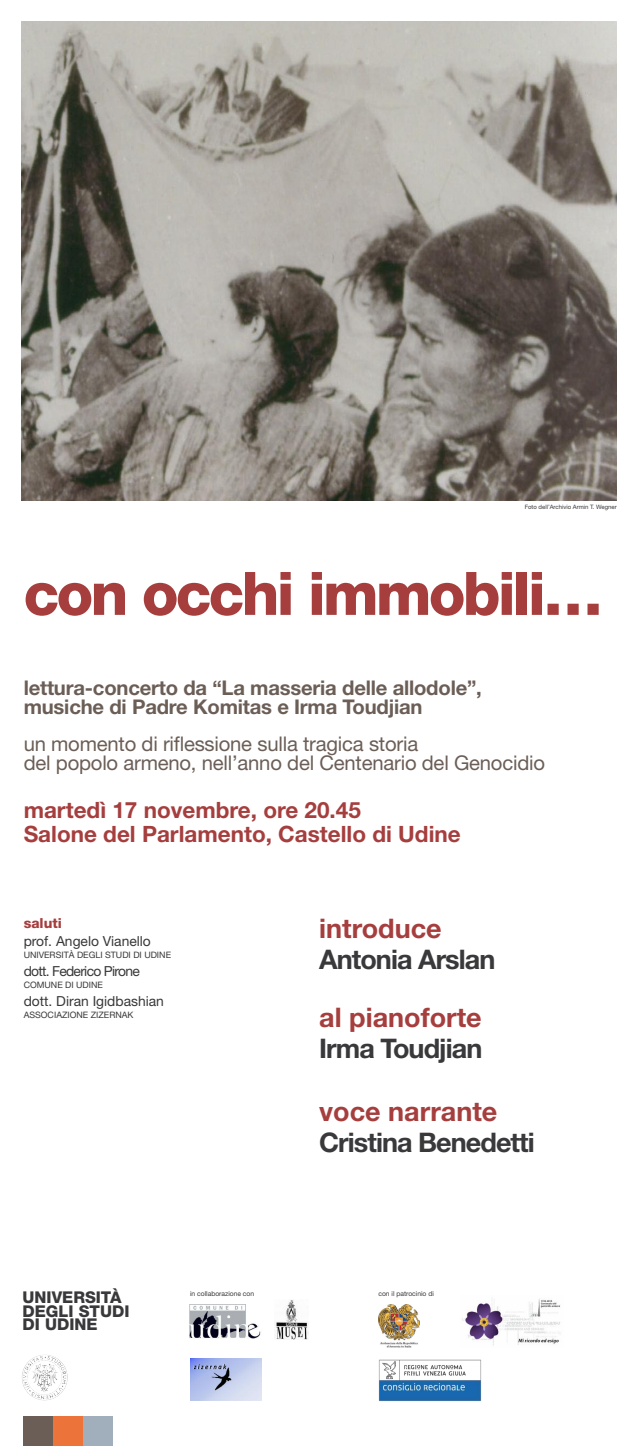
<style>
.page{position:relative;width:638px;height:1446px;background:#fff}
.page>*{position:absolute;margin:0;border:0;box-sizing:border-box;transform-origin:0 0}
.t1{font:800 60px "Helvetica Neue";letter-spacing:-.045em;color:#a63e3e}
.t2{font:700 27px "Helvetica Neue";letter-spacing:-.035em;color:#39383a}
.t3{font:700 27px "Helvetica Neue";color:#a63e3e}
.t4{font:700 22.5px/24px "Helvetica Neue";color:#a63e3e}
.t5{font:20.25px/18.8px "Helvetica Neue";letter-spacing:-.01em;color:#6b5e56}
.t6{font:700 20.25px/18.8px "Helvetica Neue";letter-spacing:-.01em;color:#6b5e56}
.t7{font:800 16.2px/13.6px "Helvetica Neue LT Std";color:#39383a}
.t8{font:13.88px "Helvetica Neue";color:#39383a}
.t9{font:13.88px "Helvetica Neue";letter-spacing:-.05em;color:#39383a}
.t10{font:800 13.88px "Helvetica Neue";color:#a63e3e}
.t11{font:8.85px "Helvetica Neue";color:#39383a}
.t12{font:6.75px "Helvetica Neue";color:#39383a}
.t13{font:6px "Helvetica Neue";color:#39383a}
</style>
<div class="page">
<div style="left:23px;top:1416px;width:30px;height:30px;background:#6b5e56"></div>
<div style="left:53px;top:1416px;width:30px;height:30px;background:#ec743b"></div>
<div style="left:83px;top:1416px;width:29px;height:30px;background:#a1afbc"></div>
<img style="left:22px;top:1355px;width:45px;height:45px">
<img style="left:21px;top:21px;width:596px;height:479px">
<img style="left:378px;top:1304px;width:42px;height:43px">
<img style="left:462px;top:1298px;width:98px;height:48px">
<img style="left:378px;top:1359px;width:104px;height:42px">
<img style="left:190px;top:1304px;width:71px;height:34px">
<img style="left:276px;top:1300px;width:33px;height:39px">
<img style="left:190px;top:1358px;width:72px;height:42px">
<p class="t13" style="left:525px;top:505px;width:94px">Foto dell’Archivio Armin T. Wegner</p>
<h1 class="t1" style="left:24px;top:572px;width:581px">con occhi immobili…</h1>
<p class="t6" style="left:24px;top:680px;width:460px">lettura-concerto da “La masseria delle allodole”, musiche di Padre Komitas e Irma Toudjian</p>
<p class="t5" style="left:24px;top:737px;width:523px">un momento di riflessione sulla tragica storia<br>del popolo armeno, nell’anno del Centenario del Genocidio</p>
<p class="t4" style="left:24px;top:800px;width:438px">martedì 17 novembre, ore 20.45<br>Salone del Parlamento, Castello di Udine</p>
<p class="t10" style="left:24px;top:918px;width:40px">saluti</p>
<p class="t8" style="left:24px;top:936px;width:129px">prof. Angelo Vianello</p>
<p class="t11" style="left:24px;top:951px;width:149px">UNIVERSITÀ DEGLI STUDI DI UDINE</p>
<p class="t9" style="left:24px;top:966px;width:118px">dott. Federico Pirone</p>
<p class="t11" style="left:24px;top:981px;width:81px">COMUNE DI UDINE</p>
<p class="t8" style="left:24px;top:996px;width:142px">dott. Diran Igidbashian</p>
<p class="t11" style="left:24px;top:1011px;width:111px">ASSOCIAZIONE ZIZERNAK</p>
<h2 class="t3" style="left:319px;top:918px;width:124px">introduce</h2>
<h2 class="t2" style="left:319px;top:949px;width:178px">Antonia Arslan</h2>
<h2 class="t3" style="left:319px;top:1008px;width:164px">al pianoforte</h2>
<h2 class="t2" style="left:319px;top:1039px;width:165px">Irma Toudjian</h2>
<h2 class="t3" style="left:319px;top:1101px;width:180px">voce narrante</h2>
<h2 class="t2" style="left:319px;top:1133px;width:217px">Cristina Benedetti</h2>
<p class="t7" style="left:23px;top:1291px;width:108px">UNIVERSITÀ<br>DEGLI STUDI<br>DI UDINE</p>
<p class="t12" style="left:190px;top:1291px;width:66px">in collaborazione con</p>
<p class="t12" style="left:378px;top:1291px;width:57px">con il patrocinio di</p>
</div>
